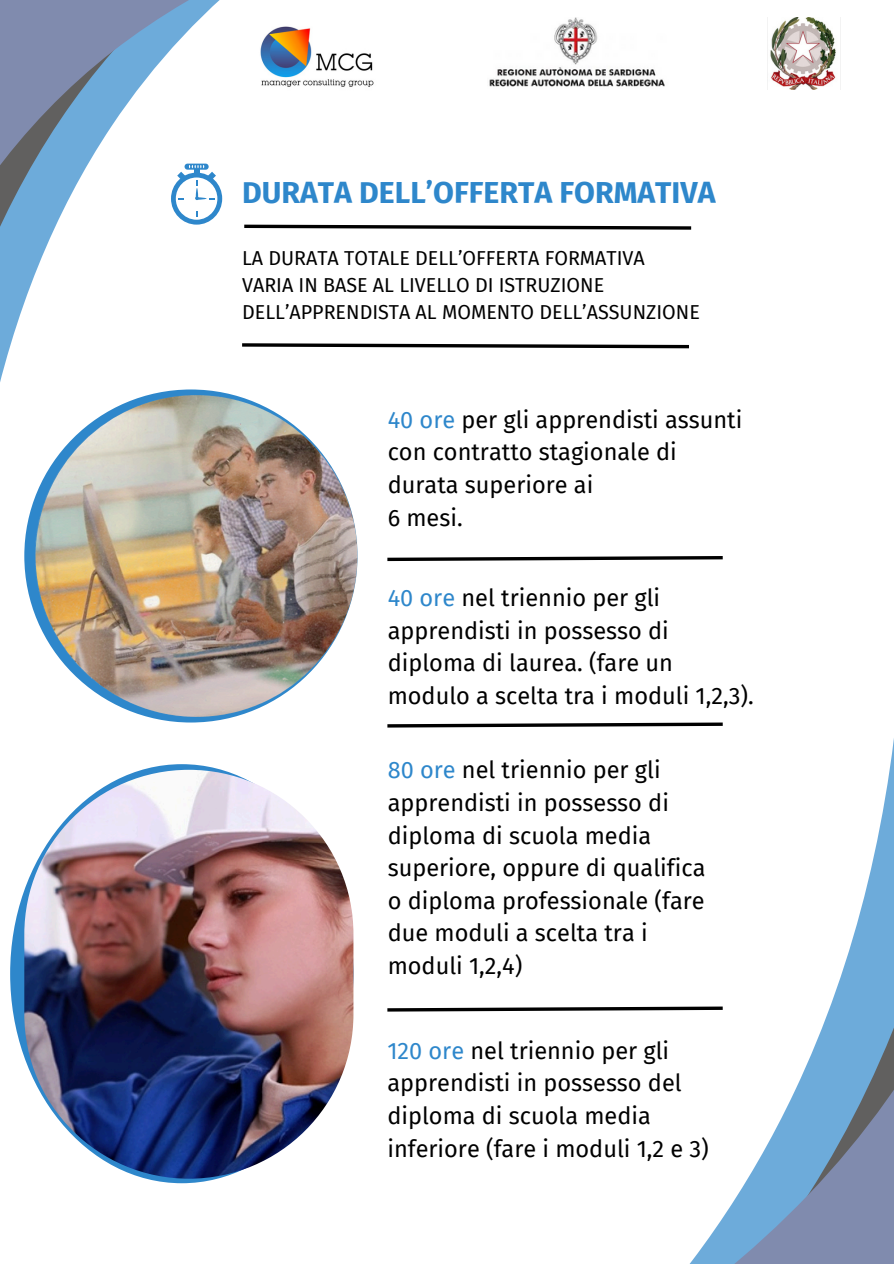
<style>
.page{position:relative;width:894px;height:1264px;background:#fff}
.page>*{position:absolute;margin:0;border:0;box-sizing:border-box;transform-origin:0 0}
.t1{font:700 30.15px "Fira Sans";color:#2e87cb}
.t2{font:23.55px/32.7px "Fira Sans";color:#000}
.t3{font:19.65px/27px "Fira Sans";color:#000}
.s1{color:#2e87cb}
</style>
<div class="page">
<img style="left:767px;top:17px;width:69px;height:72px">
<img style="left:489px;top:17px;width:176px;height:70px">
<svg style="left:0;top:0;width:374px;height:381px"></svg>
<div style="left:171px;top:173px;width:51px;height:51px;background:#2e87cb;border-radius:50%"></div>
<div style="left:184px;top:164px;width:24px;height:6px;background:#2e87cb;border-radius:3px"></div>
<svg style="left:176px;top:165px;width:41px;height:55px"></svg>
<svg style="left:241px;top:223px;width:451px;height:8px"></svg>
<svg style="left:239px;top:341px;width:450px;height:9px"></svg>
<svg style="left:387px;top:556px;width:336px;height:6px"></svg>
<svg style="left:387px;top:722px;width:506px;height:541px"></svg>
<img style="left:36px;top:395px;width:321px;height:321px">
<div style="left:10px;top:764px;width:343px;height:419px;background:#2e87cb;border-radius:50%"></div>
<img style="left:24px;top:769px;width:329px;height:409px;border-radius:164px">
<p class="t1" style="left:242px;top:174px;width:474px">DURATA DELL’OFFERTA FORMATIVA</p>
<p class="t3" style="left:242px;top:245px;width:459px">LA DURATA TOTALE DELL’OFFERTA FORMATIVA<br>VARIA IN BASE AL LIVELLO DI ISTRUZIONE<br>DELL’APPRENDISTA AL MOMENTO DELL’ASSUNZIONE</p>
<h2 class="t2" style="left:387px;top:403px;width:356px"><span class="s1">40 ore</span> per gli apprendisti assunti con contratto stagionale di durata superiore ai<br>6 mesi.</h2>
<p class="t2" style="left:387px;top:582px;width:367px"><span class="s1">40 ore</span> nel triennio per gli apprendisti in possesso di diploma di laurea. (fare un modulo a scelta tra i moduli 1,2,3).</p>
<p class="t2" style="left:387px;top:754px;width:319px"><span class="s1">80 ore</span> nel triennio per gli apprendisti in possesso di diploma di scuola media superiore, oppure di qualifica o diploma professionale (fare due moduli a scelta tra i moduli 1,2,4)</p>
<p class="t2" style="left:387px;top:1034px;width:323px"><span class="s1">120 ore</span> nel triennio per gli apprendisti in possesso del diploma di scuola media inferiore (fare i moduli 1,2 e 3)</p>
</div>
